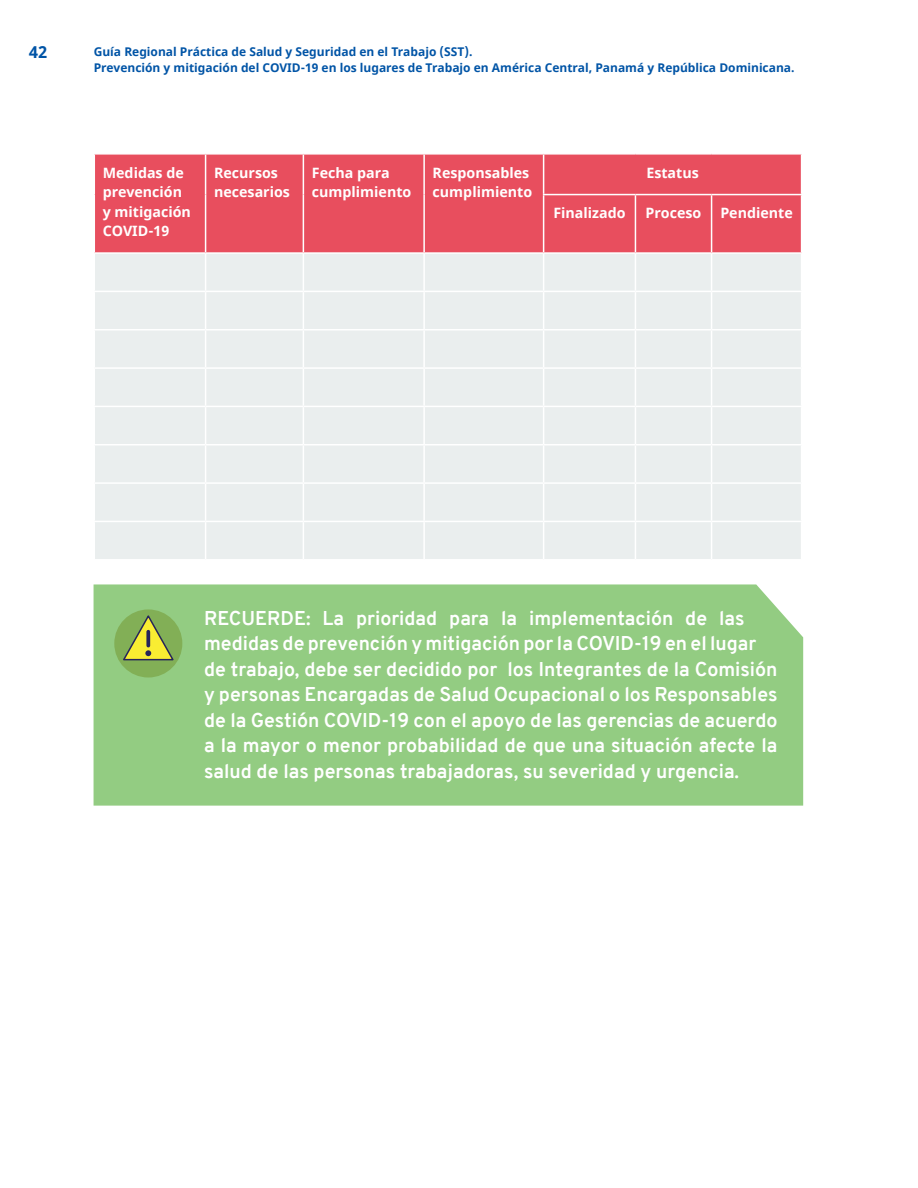
<style>
.page{position:relative;width:918px;height:1188px;background:#fff}
.page>*{position:absolute;margin:0;border:0;box-sizing:border-box;transform-origin:0 0}
.t1{font:700 19.5px/25.5px "Overpass";color:#fff}
.t2{font:700 16.5px "Noto Sans";color:#0054a6}
.t3{font:700 14.25px/19.5px "Noto Sans";color:#fff}
.t4{font:700 12px/16.5px "Noto Sans";color:#0054a6}
</style>
<div class="page">
<div style="left:95px;top:155px;width:706px;height:97px;background:#e84e5e"></div>
<div style="left:95px;top:254px;width:706px;height:305px;background:#eaeeee"></div>
<hr style="left:205px;top:155px;width:1px;height:40px;background:#fff">
<hr style="left:303px;top:155px;width:1px;height:40px;background:#fff">
<hr style="left:423px;top:155px;width:2px;height:40px;background:#fff">
<hr style="left:543px;top:155px;width:1px;height:39px;background:#fff">
<hr style="left:205px;top:195px;width:1px;height:57px;background:#fff">
<hr style="left:303px;top:195px;width:1px;height:57px;background:#fff">
<hr style="left:423px;top:195px;width:2px;height:57px;background:#fff">
<hr style="left:543px;top:194px;width:92px;height:1px;background:#fff">
<hr style="left:543px;top:195px;width:1px;height:57px;background:#fff">
<hr style="left:635px;top:194px;width:77px;height:1px;background:#fff">
<hr style="left:635px;top:195px;width:1px;height:57px;background:#fff">
<hr style="left:712px;top:194px;width:90px;height:1px;background:#fff">
<hr style="left:711px;top:195px;width:1px;height:57px;background:#fff">
<hr style="left:205px;top:254px;width:1px;height:37px;background:#fff">
<hr style="left:303px;top:254px;width:1px;height:37px;background:#fff">
<hr style="left:423px;top:254px;width:2px;height:37px;background:#fff">
<hr style="left:543px;top:254px;width:1px;height:37px;background:#fff">
<hr style="left:635px;top:254px;width:1px;height:37px;background:#fff">
<hr style="left:711px;top:254px;width:1px;height:37px;background:#fff">
<hr style="left:94px;top:291px;width:112px;height:1px;background:#fff">
<hr style="left:206px;top:291px;width:97px;height:1px;background:#fff">
<hr style="left:205px;top:292px;width:1px;height:37px;background:#fff">
<hr style="left:303px;top:291px;width:121px;height:1px;background:#fff">
<hr style="left:303px;top:292px;width:1px;height:37px;background:#fff">
<hr style="left:424px;top:291px;width:120px;height:1px;background:#fff">
<hr style="left:423px;top:292px;width:2px;height:37px;background:#fff">
<hr style="left:544px;top:291px;width:91px;height:1px;background:#fff">
<hr style="left:543px;top:292px;width:1px;height:37px;background:#fff">
<hr style="left:635px;top:291px;width:77px;height:1px;background:#fff">
<hr style="left:635px;top:292px;width:1px;height:37px;background:#fff">
<hr style="left:712px;top:291px;width:90px;height:1px;background:#fff">
<hr style="left:711px;top:292px;width:1px;height:37px;background:#fff">
<hr style="left:94px;top:329px;width:112px;height:1px;background:#fff">
<hr style="left:206px;top:329px;width:97px;height:1px;background:#fff">
<hr style="left:205px;top:330px;width:1px;height:37px;background:#fff">
<hr style="left:303px;top:329px;width:121px;height:1px;background:#fff">
<hr style="left:303px;top:330px;width:1px;height:37px;background:#fff">
<hr style="left:424px;top:329px;width:120px;height:1px;background:#fff">
<hr style="left:423px;top:330px;width:2px;height:37px;background:#fff">
<hr style="left:544px;top:329px;width:91px;height:1px;background:#fff">
<hr style="left:543px;top:330px;width:1px;height:37px;background:#fff">
<hr style="left:635px;top:329px;width:77px;height:1px;background:#fff">
<hr style="left:635px;top:330px;width:1px;height:37px;background:#fff">
<hr style="left:712px;top:329px;width:90px;height:1px;background:#fff">
<hr style="left:711px;top:330px;width:1px;height:37px;background:#fff">
<hr style="left:94px;top:367px;width:112px;height:2px;background:#fff">
<hr style="left:206px;top:367px;width:97px;height:2px;background:#fff">
<hr style="left:205px;top:369px;width:1px;height:37px;background:#fff">
<hr style="left:303px;top:367px;width:121px;height:2px;background:#fff">
<hr style="left:303px;top:369px;width:1px;height:37px;background:#fff">
<hr style="left:424px;top:367px;width:120px;height:2px;background:#fff">
<hr style="left:423px;top:369px;width:2px;height:37px;background:#fff">
<hr style="left:544px;top:367px;width:91px;height:2px;background:#fff">
<hr style="left:543px;top:369px;width:1px;height:37px;background:#fff">
<hr style="left:635px;top:367px;width:77px;height:2px;background:#fff">
<hr style="left:635px;top:369px;width:1px;height:37px;background:#fff">
<hr style="left:712px;top:367px;width:90px;height:2px;background:#fff">
<hr style="left:711px;top:369px;width:1px;height:37px;background:#fff">
<hr style="left:94px;top:406px;width:112px;height:1px;background:#fff">
<hr style="left:206px;top:406px;width:97px;height:1px;background:#fff">
<hr style="left:205px;top:407px;width:1px;height:37px;background:#fff">
<hr style="left:303px;top:406px;width:121px;height:1px;background:#fff">
<hr style="left:303px;top:407px;width:1px;height:37px;background:#fff">
<hr style="left:424px;top:406px;width:120px;height:1px;background:#fff">
<hr style="left:423px;top:407px;width:2px;height:37px;background:#fff">
<hr style="left:544px;top:406px;width:91px;height:1px;background:#fff">
<hr style="left:543px;top:407px;width:1px;height:37px;background:#fff">
<hr style="left:635px;top:406px;width:77px;height:1px;background:#fff">
<hr style="left:635px;top:407px;width:1px;height:37px;background:#fff">
<hr style="left:712px;top:406px;width:90px;height:1px;background:#fff">
<hr style="left:711px;top:407px;width:1px;height:37px;background:#fff">
<hr style="left:94px;top:444px;width:112px;height:2px;background:#fff">
<hr style="left:206px;top:444px;width:97px;height:2px;background:#fff">
<hr style="left:205px;top:446px;width:1px;height:36px;background:#fff">
<hr style="left:303px;top:444px;width:121px;height:2px;background:#fff">
<hr style="left:303px;top:446px;width:1px;height:36px;background:#fff">
<hr style="left:424px;top:444px;width:120px;height:2px;background:#fff">
<hr style="left:423px;top:446px;width:2px;height:36px;background:#fff">
<hr style="left:544px;top:444px;width:91px;height:2px;background:#fff">
<hr style="left:543px;top:446px;width:1px;height:36px;background:#fff">
<hr style="left:635px;top:444px;width:77px;height:2px;background:#fff">
<hr style="left:635px;top:446px;width:1px;height:36px;background:#fff">
<hr style="left:712px;top:444px;width:90px;height:2px;background:#fff">
<hr style="left:711px;top:446px;width:1px;height:36px;background:#fff">
<hr style="left:94px;top:482px;width:112px;height:2px;background:#fff">
<hr style="left:206px;top:482px;width:97px;height:2px;background:#fff">
<hr style="left:205px;top:484px;width:1px;height:37px;background:#fff">
<hr style="left:303px;top:482px;width:121px;height:2px;background:#fff">
<hr style="left:303px;top:484px;width:1px;height:37px;background:#fff">
<hr style="left:424px;top:482px;width:120px;height:2px;background:#fff">
<hr style="left:423px;top:484px;width:2px;height:37px;background:#fff">
<hr style="left:544px;top:482px;width:91px;height:2px;background:#fff">
<hr style="left:543px;top:484px;width:1px;height:37px;background:#fff">
<hr style="left:635px;top:482px;width:77px;height:2px;background:#fff">
<hr style="left:635px;top:484px;width:1px;height:37px;background:#fff">
<hr style="left:712px;top:482px;width:90px;height:2px;background:#fff">
<hr style="left:711px;top:484px;width:1px;height:37px;background:#fff">
<hr style="left:94px;top:521px;width:112px;height:1px;background:#fff">
<hr style="left:206px;top:521px;width:97px;height:1px;background:#fff">
<hr style="left:205px;top:522px;width:1px;height:37px;background:#fff">
<hr style="left:303px;top:521px;width:121px;height:1px;background:#fff">
<hr style="left:303px;top:522px;width:1px;height:37px;background:#fff">
<hr style="left:424px;top:521px;width:120px;height:1px;background:#fff">
<hr style="left:423px;top:522px;width:2px;height:37px;background:#fff">
<hr style="left:544px;top:521px;width:91px;height:1px;background:#fff">
<hr style="left:543px;top:522px;width:1px;height:37px;background:#fff">
<hr style="left:635px;top:521px;width:77px;height:1px;background:#fff">
<hr style="left:635px;top:522px;width:1px;height:37px;background:#fff">
<hr style="left:712px;top:521px;width:90px;height:1px;background:#fff">
<hr style="left:711px;top:522px;width:1px;height:37px;background:#fff">
<div style="left:94px;top:584px;width:709px;height:222px;background:#93cc82"></div>
<div style="left:114px;top:609px;width:68px;height:69px;background:#82af56;border-radius:50%"></div>
<svg style="left:121px;top:613px;width:54px;height:48px"></svg>
<p class="t2" style="left:29px;top:40px;width:20px">42</p>
<p class="t4" style="left:94px;top:43px;width:702px">Guía Regional Práctica de Salud y Seguridad en el Trabajo (SST).<br>Prevención y mitigación del COVID-19 en los lugares de Trabajo en América Central, Panamá y República Dominicana.</p>
<p class="t3" style="left:103px;top:163px;width:90px">Medidas de prevención y mitigación<br>COVID-19</p>
<p class="t3" style="left:214px;top:163px;width:77px">Recursos necesarios</p>
<p class="t3" style="left:312px;top:163px;width:101px">Fecha para cumplimiento</p>
<p class="t3" style="left:433px;top:163px;width:101px">Responsables cumplimiento</p>
<p class="t3" style="left:646px;top:163px;width:54px">Estatus</p>
<p class="t3" style="left:553px;top:204px;width:74px">Finalizado</p>
<p class="t3" style="left:646px;top:204px;width:57px">Proceso</p>
<p class="t3" style="left:720px;top:204px;width:74px">Pendiente</p>
<p class="t1" style="left:204px;top:605px;width:575px">RECUERDE: La prioridad para la implementación de las medidas de prevención y mitigación por la COVID-19 en el lugar de trabajo, debe ser decidido por los Integrantes de la Comisión y personas Encargadas de Salud Ocupacional o los Responsables de la Gestión COVID-19 con el apoyo de las gerencias de acuerdo a la mayor o menor probabilidad de que una situación afecte la salud de las personas trabajadoras, su severidad y urgencia.</p>
</div>
